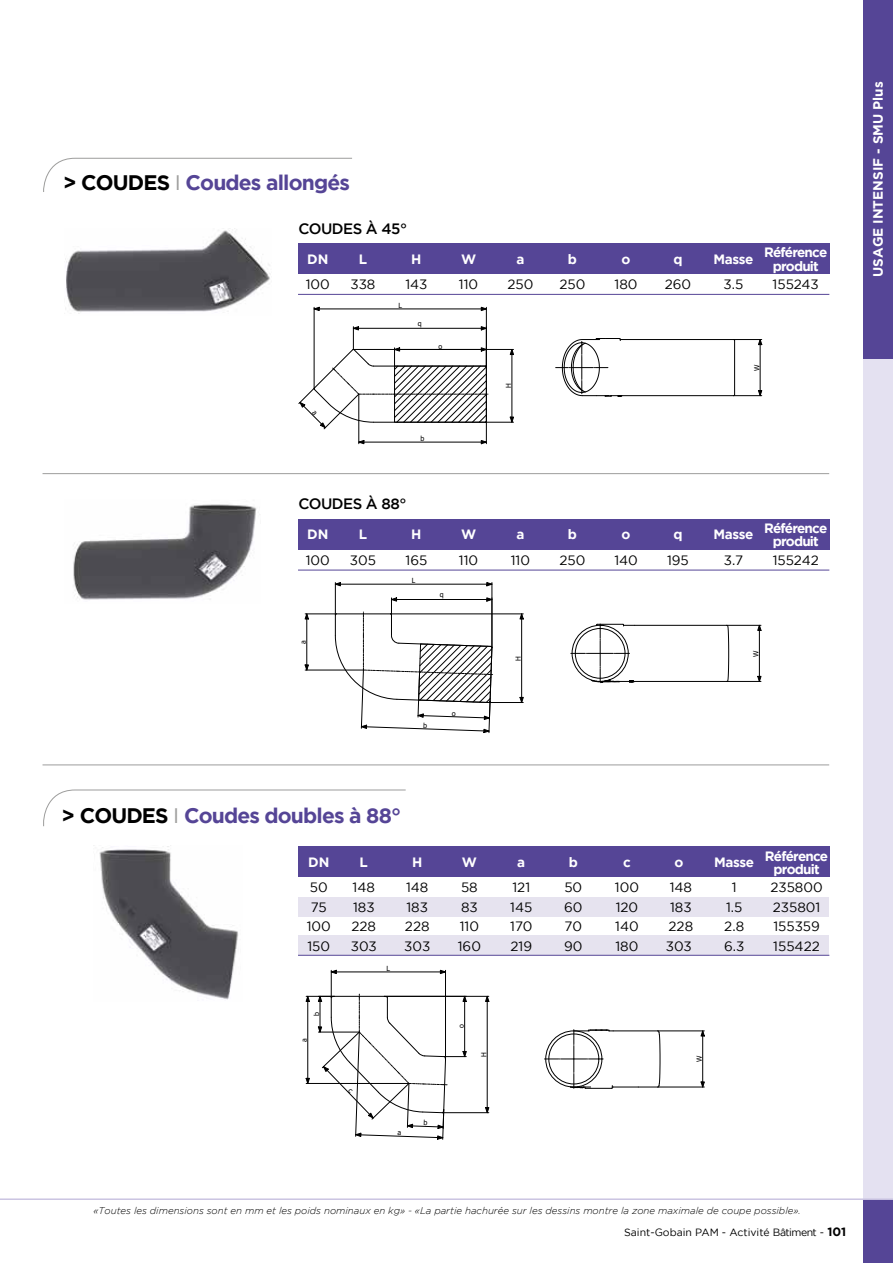
<style>
.page{position:relative;width:893px;height:1263px;background:#fff}
.page>*{position:absolute;margin:0;border:0;box-sizing:border-box;transform-origin:0 0}
.t1{font:700 21px "Gotham";letter-spacing:-.04em;color:#554596}
.t2{font:500 15px "Gotham";letter-spacing:-.03em;color:#000}
.t3{font:13.5px/19.5px "Gotham";color:#000}
.t4{font:700 13.5px/13.2px "Gotham";letter-spacing:-.06em;color:#fff;text-align:center}
.t5{font:700 13.5px "Gotham";color:#fff}
.t6{font:10.5px "Gotham";color:#000}
.t7{font:italic 300 9.75px "Gotham";color:#000}
.t8{font:7.05px "Tahoma";color:#000}
.s1{color:#000}
.s2{font-weight:400;color:#9d9d9c}
.s3{font-weight:700;font-size:12px}
</style>
<div class="page">
<div style="left:298px;top:897px;width:531px;height:19px;background:#e6e3ef"></div>
<div style="left:298px;top:936px;width:531px;height:19px;background:#e6e3ef"></div>
<div style="left:298px;top:243px;width:531px;height:31px;background:#554596"></div>
<hr style="left:298px;top:294px;width:531px;height:1px;background:#554596">
<div style="left:298px;top:519px;width:531px;height:31px;background:#554596"></div>
<hr style="left:298px;top:570px;width:531px;height:1px;background:#554596">
<div style="left:298px;top:846px;width:531px;height:31px;background:#554596"></div>
<img style="left:65px;top:228px;width:206px;height:86px">
<img style="left:73px;top:504px;width:184px;height:96px">
<hr style="left:734px;top:341px;width:1px;height:54px;background:#000">
<hr style="left:622px;top:339px;width:112px;height:1px;background:#000">
<hr style="left:622px;top:395px;width:112px;height:1px;background:#000">
<hr style="left:760px;top:345px;width:1px;height:45px;background:#000">
<svg style="left:733px;top:339px;width:29px;height:6px"></svg>
<svg style="left:734px;top:390px;width:28px;height:6px"></svg>
<svg style="left:556px;top:338px;width:67px;height:59px"></svg>
<svg style="left:315px;top:307px;width:4px;height:4px"></svg>
<svg style="left:481px;top:307px;width:5px;height:4px"></svg>
<hr style="left:319px;top:309px;width:162px;height:1px;background:#000">
<hr style="left:314px;top:307px;width:1px;height:82px;background:#000">
<hr style="left:486px;top:307px;width:1px;height:60px;background:#000">
<hr style="left:43px;top:473px;width:786px;height:1px;background:#9d9d9c">
<hr style="left:43px;top:765px;width:786px;height:1px;background:#9d9d9c">
<svg style="left:726px;top:624px;width:3px;height:57px"></svg>
<hr style="left:635px;top:625px;width:92px;height:1px;background:#000">
<hr style="left:635px;top:681px;width:92px;height:1px;background:#000">
<svg style="left:571px;top:624px;width:64px;height:59px"></svg>
<svg style="left:757px;top:626px;width:4px;height:4px"></svg>
<svg style="left:757px;top:676px;width:4px;height:5px"></svg>
<hr style="left:759px;top:630px;width:1px;height:46px;background:#000">
<hr style="left:727px;top:625px;width:34px;height:1px;background:#000">
<hr style="left:727px;top:681px;width:34px;height:1px;background:#000">
<svg style="left:305px;top:613px;width:4px;height:6px"></svg>
<svg style="left:305px;top:665px;width:4px;height:5px"></svg>
<hr style="left:307px;top:619px;width:1px;height:46px;background:#000">
<hr style="left:305px;top:614px;width:31px;height:1px;background:#000">
<hr style="left:305px;top:670px;width:58px;height:1px;background:#000">
<svg style="left:336px;top:582px;width:5px;height:4px"></svg>
<svg style="left:487px;top:582px;width:5px;height:4px"></svg>
<hr style="left:340px;top:584px;width:147px;height:1px;background:#000">
<hr style="left:335px;top:582px;width:1px;height:33px;background:#000">
<hr style="left:492px;top:582px;width:1px;height:65px;background:#000">
<svg style="left:520px;top:613px;width:3px;height:6px"></svg>
<svg style="left:520px;top:697px;width:3px;height:5px"></svg>
<hr style="left:521px;top:619px;width:1px;height:78px;background:#000">
<hr style="left:489px;top:702px;width:34px;height:1px;background:#000">
<hr style="left:390px;top:614px;width:133px;height:1px;background:#000">
<svg style="left:43px;top:157px;width:309px;height:35px"></svg>
<svg style="left:43px;top:789px;width:363px;height:38px"></svg>
<img style="left:99px;top:846px;width:140px;height:154px">
<svg style="left:485px;top:997px;width:4px;height:4px"></svg>
<svg style="left:485px;top:1107px;width:4px;height:5px"></svg>
<hr style="left:487px;top:1001px;width:1px;height:106px;background:#000">
<hr style="left:442px;top:1112px;width:47px;height:1px;background:#000">
<hr style="left:384px;top:996px;width:105px;height:1px;background:#000">
<svg style="left:544px;top:1030px;width:116px;height:59px"></svg>
<svg style="left:701px;top:1030px;width:3px;height:6px"></svg>
<svg style="left:701px;top:1082px;width:3px;height:5px"></svg>
<hr style="left:702px;top:1036px;width:1px;height:46px;background:#000">
<hr style="left:658px;top:1087px;width:46px;height:1px;background:#000">
<hr style="left:658px;top:1031px;width:46px;height:1px;background:#000">
<div style="left:863px;top:357px;width:30px;height:906px;background:#e4e1f1"></div>
<div style="left:863px;top:0;width:30px;height:358px;background:#554596"></div>
<div style="left:863px;top:1199px;width:30px;height:64px;background:#554596"></div>
<hr style="left:0;top:1198px;width:893px;height:2px;background:#cac4e2">
<hr style="left:298px;top:955px;width:531px;height:1px;background:#554596">
<svg style="left:299px;top:326px;width:215px;height:118px"></svg>
<svg style="left:335px;top:598px;width:158px;height:135px"></svg>
<svg style="left:306px;top:970px;width:160px;height:169px"></svg>
<h1 class="t1" style="left:63px;top:170px;width:288px"><span class="s1">&gt; COUDES</span> <span class="s2">I</span> Coudes allongés</h1>
<p class="t2" style="left:298px;top:220px;width:110px">COUDES À 45°</p>
<p class="t4" style="left:307px;top:252px;width:23px">DN</p>
<p class="t4" style="left:359px;top:252px;width:10px">L</p>
<p class="t4" style="left:411px;top:252px;width:12px">H</p>
<p class="t4" style="left:461px;top:252px;width:17px">W</p>
<p class="t4" style="left:516px;top:252px;width:9px">a</p>
<p class="t4" style="left:568px;top:252px;width:11px">b</p>
<p class="t4" style="left:622px;top:252px;width:10px">o</p>
<p class="t4" style="left:673px;top:252px;width:11px">q</p>
<p class="t4" style="left:713px;top:252px;width:41px">Masse</p>
<p class="t4" style="left:764px;top:246px;width:65px">Référence produit</p>
<p class="t3" style="left:306px;top:274px;width:26px">100</p>
<p class="t3" style="left:350px;top:274px;width:27px">338</p>
<p class="t3" style="left:405px;top:274px;width:24px">143</p>
<p class="t3" style="left:459px;top:274px;width:21px">110</p>
<p class="t3" style="left:507px;top:274px;width:28px">250</p>
<p class="t3" style="left:559px;top:274px;width:28px">250</p>
<p class="t3" style="left:615px;top:274px;width:24px">180</p>
<p class="t3" style="left:665px;top:274px;width:28px">260</p>
<p class="t3" style="left:723px;top:274px;width:21px">3.5</p>
<p class="t3" style="left:773px;top:274px;width:48px">155243</p>
<p class="t8" style="left:398px;top:301px;width:5px">L</p>
<p class="t8" style="left:418px;top:319px;width:5px">q</p>
<p class="t8" style="left:439px;top:341px;width:5px">o</p>
<p class="t8" style="left:421px;top:434px;width:5px">b</p>
<p class="t2" style="left:298px;top:495px;width:110px">COUDES À 88°</p>
<p class="t8" style="left:504px;top:388px;width:6px;rotate:-90deg">H</p>
<p class="t8" style="left:752px;top:371px;width:8px;rotate:-90deg">W</p>
<p class="t4" style="left:307px;top:527px;width:23px">DN</p>
<p class="t4" style="left:359px;top:527px;width:10px">L</p>
<p class="t4" style="left:411px;top:527px;width:12px">H</p>
<p class="t4" style="left:461px;top:527px;width:17px">W</p>
<p class="t4" style="left:516px;top:527px;width:9px">a</p>
<p class="t4" style="left:568px;top:527px;width:11px">b</p>
<p class="t4" style="left:622px;top:527px;width:10px">o</p>
<p class="t4" style="left:673px;top:527px;width:11px">q</p>
<p class="t4" style="left:713px;top:527px;width:41px">Masse</p>
<p class="t4" style="left:764px;top:521px;width:65px">Référence produit</p>
<p class="t3" style="left:306px;top:550px;width:26px">100</p>
<p class="t3" style="left:350px;top:550px;width:28px">305</p>
<p class="t3" style="left:406px;top:550px;width:23px">165</p>
<p class="t3" style="left:459px;top:550px;width:21px">110</p>
<p class="t3" style="left:511px;top:550px;width:21px">110</p>
<p class="t3" style="left:559px;top:550px;width:28px">250</p>
<p class="t3" style="left:614px;top:550px;width:25px">140</p>
<p class="t3" style="left:667px;top:550px;width:23px">195</p>
<p class="t3" style="left:724px;top:550px;width:21px">3.7</p>
<p class="t3" style="left:773px;top:550px;width:48px">155242</p>
<p class="t8" style="left:299px;top:644px;width:5px;rotate:-90deg">a</p>
<p class="t8" style="left:412px;top:576px;width:5px">L</p>
<p class="t8" style="left:440px;top:590px;width:5px">q</p>
<p class="t8" style="left:514px;top:660px;width:6px;rotate:-90deg">H</p>
<p class="t8" style="left:751px;top:656px;width:8px;rotate:-90deg">W</p>
<p class="t5" style="left:870px;top:277px;width:197px;rotate:-90deg">USAGE INTENSIF - SMU Plus</p>
<h1 class="t1" style="left:62px;top:804px;width:341px"><span class="s1">&gt; COUDES</span> <span class="s2">I</span> Coudes doubles à 88°</h1>
<p class="t4" style="left:308px;top:855px;width:23px">DN</p>
<p class="t4" style="left:360px;top:855px;width:10px">L</p>
<p class="t4" style="left:412px;top:855px;width:12px">H</p>
<p class="t3" style="left:307px;top:878px;width:26px;text-align:center">50<br>75<br>100<br>150</p>
<p class="t3" style="left:351px;top:878px;width:28px">148<br>183<br>228<br>303</p>
<p class="t8" style="left:387px;top:964px;width:5px">L</p>
<p class="t3" style="left:404px;top:877px;width:28px">148<br>183<br>228<br>303</p>
<p class="t8" style="left:312px;top:1016px;width:5px;rotate:-90deg">b</p>
<p class="t8" style="left:300px;top:1042px;width:5px;rotate:-90deg">a</p>
<p class="t4" style="left:462px;top:855px;width:17px">W</p>
<p class="t3" style="left:458px;top:877px;width:25px">58<br>83<br>110<br>160</p>
<p class="t4" style="left:517px;top:855px;width:9px">a</p>
<p class="t3" style="left:510px;top:877px;width:24px">121<br>145<br>170<br>219</p>
<p class="t8" style="left:514px;top:907px;width:5px;rotate:-90deg">a</p>
<p class="t8" style="left:456px;top:1028px;width:5px;rotate:-90deg">o</p>
<p class="t8" style="left:479px;top:1057px;width:6px;rotate:-90deg">H</p>
<p class="t4" style="left:569px;top:855px;width:11px">b</p>
<p class="t3" style="left:564px;top:877px;width:20px;text-align:justify">50<br>60<br>70<br>90</p>
<p class="t4" style="left:623px;top:855px;width:9px">c</p>
<p class="t3" style="left:615px;top:877px;width:26px;text-align:justify">100<br>120<br>140<br>180</p>
<p class="t4" style="left:674px;top:855px;width:10px">o</p>
<p class="t3" style="left:666px;top:877px;width:29px;text-align:center">148<br>183<br>228<br>303</p>
<p class="t4" style="left:714px;top:855px;width:41px">Masse</p>
<p class="t3" style="left:724px;top:877px;width:22px;text-align:center">1<br>1.5<br>2.8<br>6.3</p>
<p class="t4" style="left:765px;top:849px;width:65px">Référence produit</p>
<p class="t3" style="left:770px;top:877px;width:54px">235800<br>235801<br>155359<br>155422</p>
<p class="t8" style="left:695px;top:1062px;width:8px;rotate:-90deg">W</p>
<p class="t7" style="left:94px;top:1205px;width:709px">«Toutes les dimensions sont en mm et les poids nominaux en kg» - «La partie hachurée sur les dessins montre la zone maximale de coupe possible».</p>
<p class="t6" style="left:624px;top:1227px;width:224px">Saint-Gobain PAM - Activité Bâtiment - <span class="s3">101</span></p>
</div>
